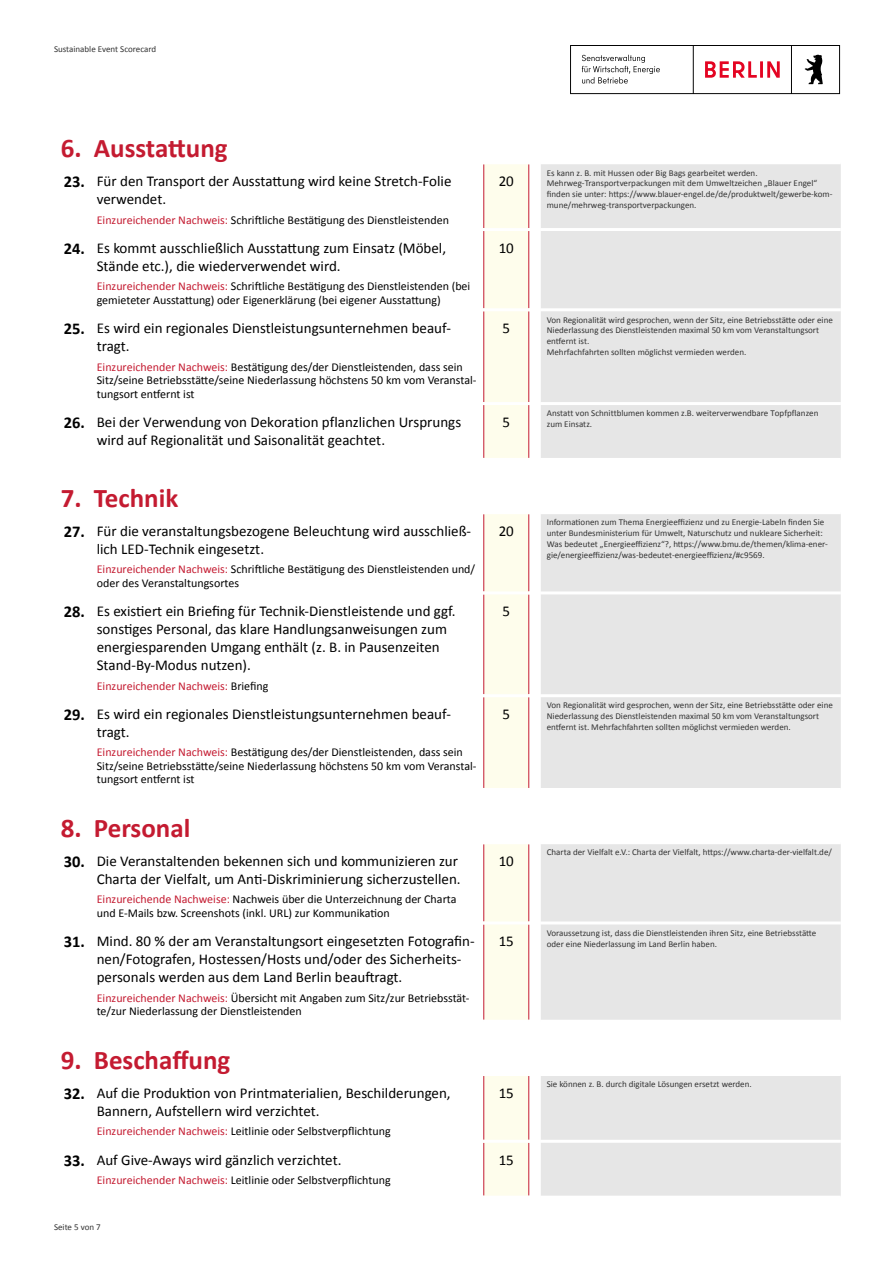
<style>
.page{position:relative;width:893px;height:1263px;background:#fff}
.page>*{position:absolute;margin:0;border:0;box-sizing:border-box;transform-origin:0 0}
.Ü1{font:700 27px "Calibri";color:#c41b31}
.Nummer{font:700 16.5px "Calibri";color:#000}
.Punkte{font:15px/18px "Calibri";color:#000}
.Nachweis{font:12px/13.5px "Calibri";color:#000}
.Nachweis-2{font:12px "Calibri";color:#c41b31}
.Hinweise{font:9px/10.8px "Calibri";color:#333}
.s1{color:#c41b31}
.s2{font-weight:700;font-size:16.5px}
.s3{color:#000}
</style>
<div class="page">
<svg style="left:570px;top:45px;width:270px;height:49px"></svg>
<svg style="left:484px;top:164px;width:44px;height:1032px;fill:#fefdec"></svg>
<svg style="left:541px;top:164px;width:300px;height:1032px;fill:#e6e6e6"></svg>
<hr style="left:483px;top:164px;width:1px;height:64px;background:#c41b31">
<hr style="left:528px;top:164px;width:1px;height:64px;background:#c41b31">
<hr style="left:483px;top:231px;width:1px;height:77px;background:#c41b31">
<hr style="left:528px;top:231px;width:1px;height:77px;background:#c41b31">
<hr style="left:483px;top:311px;width:1px;height:91px;background:#c41b31">
<hr style="left:528px;top:311px;width:1px;height:91px;background:#c41b31">
<hr style="left:483px;top:405px;width:1px;height:53px;background:#c41b31">
<hr style="left:528px;top:405px;width:1px;height:53px;background:#c41b31">
<hr style="left:483px;top:514px;width:1px;height:77px;background:#c41b31">
<hr style="left:528px;top:514px;width:1px;height:77px;background:#c41b31">
<hr style="left:483px;top:594px;width:1px;height:100px;background:#c41b31">
<hr style="left:528px;top:594px;width:1px;height:100px;background:#c41b31">
<hr style="left:483px;top:697px;width:1px;height:91px;background:#c41b31">
<hr style="left:528px;top:697px;width:1px;height:91px;background:#c41b31">
<hr style="left:483px;top:844px;width:1px;height:77px;background:#c41b31">
<hr style="left:528px;top:844px;width:1px;height:77px;background:#c41b31">
<hr style="left:483px;top:924px;width:1px;height:96px;background:#c41b31">
<hr style="left:528px;top:924px;width:1px;height:96px;background:#c41b31">
<hr style="left:483px;top:1076px;width:1px;height:64px;background:#c41b31">
<hr style="left:528px;top:1076px;width:1px;height:64px;background:#c41b31">
<hr style="left:483px;top:1143px;width:1px;height:53px;background:#c41b31">
<hr style="left:528px;top:1143px;width:1px;height:53px;background:#c41b31">
<hr style="left:484px;top:228px;width:45px;height:3px;background:#fff">
<hr style="left:541px;top:228px;width:300px;height:3px;background:#fff">
<hr style="left:484px;top:308px;width:45px;height:3px;background:#fff">
<hr style="left:541px;top:308px;width:300px;height:3px;background:#fff">
<hr style="left:484px;top:402px;width:45px;height:3px;background:#fff">
<hr style="left:541px;top:402px;width:300px;height:3px;background:#fff">
<hr style="left:484px;top:458px;width:45px;height:3px;background:#fff">
<hr style="left:541px;top:458px;width:300px;height:3px;background:#fff">
<hr style="left:484px;top:511px;width:45px;height:3px;background:#fff">
<hr style="left:541px;top:511px;width:300px;height:3px;background:#fff">
<hr style="left:484px;top:591px;width:45px;height:3px;background:#fff">
<hr style="left:541px;top:591px;width:300px;height:3px;background:#fff">
<hr style="left:484px;top:694px;width:45px;height:3px;background:#fff">
<hr style="left:541px;top:694px;width:300px;height:3px;background:#fff">
<hr style="left:484px;top:788px;width:45px;height:3px;background:#fff">
<hr style="left:541px;top:788px;width:300px;height:3px;background:#fff">
<hr style="left:484px;top:841px;width:45px;height:3px;background:#fff">
<hr style="left:541px;top:841px;width:300px;height:3px;background:#fff">
<hr style="left:484px;top:921px;width:45px;height:3px;background:#fff">
<hr style="left:541px;top:921px;width:300px;height:3px;background:#fff">
<hr style="left:484px;top:1020px;width:45px;height:3px;background:#fff">
<hr style="left:541px;top:1020px;width:300px;height:3px;background:#fff">
<hr style="left:484px;top:1073px;width:45px;height:3px;background:#fff">
<hr style="left:541px;top:1073px;width:300px;height:3px;background:#fff">
<hr style="left:484px;top:1140px;width:45px;height:3px;background:#fff">
<hr style="left:541px;top:1140px;width:300px;height:3px;background:#fff">
<p class="Hinweise" style="left:54px;top:43px;width:104px">Sustainable Event Scorecard</p>
<p class="Ü1" style="left:61px;top:129px;width:168px">6. Ausstattung</p>
<p class="Nummer" style="left:64px;top:170px;width:23px">23.</p>
<p class="Punkte" style="left:97px;top:172px;width:356px">Für den Transport der Ausstattung wird keine Stretch--Folie verwendet.</p>
<p class="Nachweis" style="left:97px;top:212px;width:354px"><span class="s1">Einzureichender Nachweis:</span> Schriftliche Bestätigung des Dienstleistenden</p>
<p class="Nummer" style="left:64px;top:237px;width:23px">24.</p>
<p class="Punkte" style="left:97px;top:238px;width:351px">Es kommt ausschließlich Ausstattung zum Einsatz (Möbel,<br>Stände etc.), die wiederverwendet wird.</p>
<p class="Nachweis" style="left:97px;top:279px;width:375px"><span class="s1">Einzureichender Nachweis:</span> Schriftliche Bestätigung des Dienstleistenden (bei gemieteter Ausstattung) oder Eigenerklärung (bei eigener Ausstattung)</p>
<p class="Nummer" style="left:64px;top:317px;width:23px">25.</p>
<p class="Punkte" style="left:97px;top:319px;width:356px">Es wird ein regionales Dienstleistungsunternehmen beauf&shy;tragt.</p>
<p class="Nachweis" style="left:97px;top:359px;width:381px"><span class="s1">Einzureichender Nachweis:</span> Bestätigung des/der Dienstleistenden, dass sein<br>Sitz/seine Betriebsstätte/seine Niederlassung höchstens 50 km vom Veranstal&shy;tungsort entfernt ist</p>
<p class="Punkte" style="left:64px;top:412px;width:399px"><span class="s2">26.</span> Bei der Verwendung von Dekoration pflanzlichen Ursprungs</p>
<p class="Punkte" style="left:97px;top:430px;width:290px">wird auf Regionalität und Saisonalität geachtet.</p>
<p class="Ü1" style="left:61px;top:479px;width:119px">7. Technik</p>
<p class="Nummer" style="left:64px;top:520px;width:23px">27.</p>
<p class="Punkte" style="left:97px;top:521px;width:376px">Für die veranstaltungsbezogene Beleuchtung wird ausschließ&shy;lich LED-Technik eingesetzt.</p>
<p class="Nachweis" style="left:97px;top:562px;width:380px"><span class="s1">Einzureichender Nachweis:</span> Schriftliche Bestätigung des Dienstleistenden und/ oder des Veranstaltungsortes</p>
<p class="Nummer" style="left:64px;top:600px;width:23px">28.</p>
<p class="Punkte" style="left:97px;top:602px;width:360px">Es existiert ein Briefing für Technik-Dienstleistende und ggf. sonstiges Personal, das klare Handlungsanweisungen zum energiesparenden Umgang enthält (z. B. in Pausenzeiten Stand-By-Modus nutzen).</p>
<p class="Nachweis-2" style="left:97px;top:677px;width:173px">Einzureichender Nachweis: <span class="s3">Briefing</span></p>
<p class="Nummer" style="left:64px;top:703px;width:23px">29.</p>
<p class="Punkte" style="left:97px;top:704px;width:356px">Es wird ein regionales Dienstleistungsunternehmen beauf&shy;tragt.</p>
<p class="Nachweis" style="left:97px;top:745px;width:381px"><span class="s1">Einzureichender Nachweis:</span> Bestätigung des/der Dienstleistenden, dass sein<br>Sitz/seine Betriebsstätte/seine Niederlassung höchstens 50 km vom Veranstal&shy;tungsort entfernt ist</p>
<p class="Ü1" style="left:61px;top:809px;width:131px">8. Personal</p>
<p class="Nummer" style="left:64px;top:850px;width:23px">30.</p>
<p class="Punkte" style="left:97px;top:851px;width:365px">Die Veranstaltenden bekennen sich und kommunizieren zur<br>Charta der Vielfalt, um Anti-Diskriminierung sicherzustellen.</p>
<p class="Nachweis" style="left:97px;top:892px;width:361px"><span class="s1">Einzureichende Nachweise:</span> Nachweis über die Unterzeichnung der Charta und E-Mails bzw. Screenshots (inkl. URL) zur Kommunikation</p>
<p class="Nummer" style="left:64px;top:930px;width:23px">31.</p>
<p class="Punkte" style="left:97px;top:932px;width:379px">Mind. 80 % der am Veranstaltungsort eingesetzten Fotografin&shy;nen/Fotografen, Hostessen/Hosts und/oder des Sicherheits&shy;personals werden aus dem Land Berlin beauftragt.</p>
<p class="Nachweis" style="left:97px;top:991px;width:374px"><span class="s1">Einzureichender Nachweis:</span> Übersicht mit Angaben zum Sitz/zur Betriebsstät&shy;te/zur Niederlassung der Dienstleistenden</p>
<p class="Ü1" style="left:61px;top:1040px;width:171px">9. Beschaffung</p>
<p class="Nummer" style="left:64px;top:1082px;width:23px">32.</p>
<p class="Punkte" style="left:97px;top:1083px;width:355px">Auf die Produktion von Printmaterialien, Beschilderungen,<br>Bannern, Aufstellern wird verzichtet.</p>
<p class="Nachweis" style="left:97px;top:1124px;width:295px"><span class="s1">Einzureichender Nachweis:</span> Leitlinie oder Selbstverpflichtung</p>
<p class="Nummer" style="left:64px;top:1148px;width:23px">33.</p>
<p class="Punkte" style="left:97px;top:1150px;width:246px">Auf Give-Aways wird gänzlich verzichtet.</p>
<p class="Nachweis" style="left:97px;top:1173px;width:295px"><span class="s1">Einzureichender Nachweis:</span> Leitlinie oder Selbstverpflichtung</p>
<p class="Hinweise" style="left:54px;top:1221px;width:48px">Seite 5 von 7</p>
<p class="Punkte" style="left:499px;top:172px;width:17px">20</p>
<p class="Hinweise" style="left:547px;top:167px;width:287px">Es kann z. B. mit Hussen oder Big Bags gearbeitet werden.<br>Mehrweg-Transportverpackungen mit dem Umweltzeichen „Blauer Engel“ finden sie unter: https://www.blauer-engel.de/de/produktwelt/gewerbe-kom&shy;mune/mehrweg-transportverpackungen.</p>
<p class="Punkte" style="left:499px;top:238px;width:17px">10</p>
<p class="Punkte" style="left:502px;top:319px;width:9px">5</p>
<p class="Hinweise" style="left:547px;top:314px;width:288px">Von Regionalität wird gesprochen, wenn der Sitz, eine Betriebsstätte oder eine Niederlassung des Dienstleistenden maximal 50 km vom Veranstaltungsort entfernt ist.<br>Mehrfachfahrten sollten möglichst vermieden werden.</p>
<p class="Punkte" style="left:502px;top:412px;width:9px">5</p>
<p class="Hinweise" style="left:547px;top:408px;width:273px">Anstatt von Schnittblumen kommen z.B. weiterverwendbare Topfpflanzen zum Einsatz.</p>
<p class="Punkte" style="left:499px;top:521px;width:17px">20</p>
<p class="Hinweise" style="left:547px;top:517px;width:282px">Informationen zum Thema Energieeffizienz und zu Energie-Labeln finden Sie unter Bundesministerium für Umwelt, Naturschutz und nukleare Sicherheit:<br>Was bedeutet „Energieeffizienz“?, https://www.bmu.de/themen/klima-ener&shy;gie/energieeffizienz/was-bedeutet-energieeffizienz/#c9569.</p>
<p class="Punkte" style="left:502px;top:602px;width:9px">5</p>
<p class="Punkte" style="left:502px;top:704px;width:9px">5</p>
<p class="Hinweise" style="left:547px;top:700px;width:288px">Von Regionalität wird gesprochen, wenn der Sitz, eine Betriebsstätte oder eine<br>Niederlassung des Dienstleistenden maximal 50 km vom Veranstaltungsort entfernt ist. Mehrfachfahrten sollten möglichst vermieden werden.</p>
<p class="Punkte" style="left:499px;top:851px;width:17px">10</p>
<p class="Hinweise" style="left:547px;top:847px;width:287px">Charta der Vielfalt e.V.: Charta der Vielfalt, https://www.charta-der-vielfalt.de/</p>
<p class="Punkte" style="left:499px;top:932px;width:17px">15</p>
<p class="Hinweise" style="left:547px;top:927px;width:271px">Voraussetzung ist, dass die Dienstleistenden ihren Sitz, eine Betriebsstätte oder eine Niederlassung im Land Berlin haben.</p>
<p class="Punkte" style="left:499px;top:1083px;width:17px">15</p>
<p class="Punkte" style="left:499px;top:1150px;width:17px">15</p>
<p class="Hinweise" style="left:547px;top:1078px;width:206px">Sie können z. B. durch digitale Lösungen ersetzt werden.</p>
</div>
